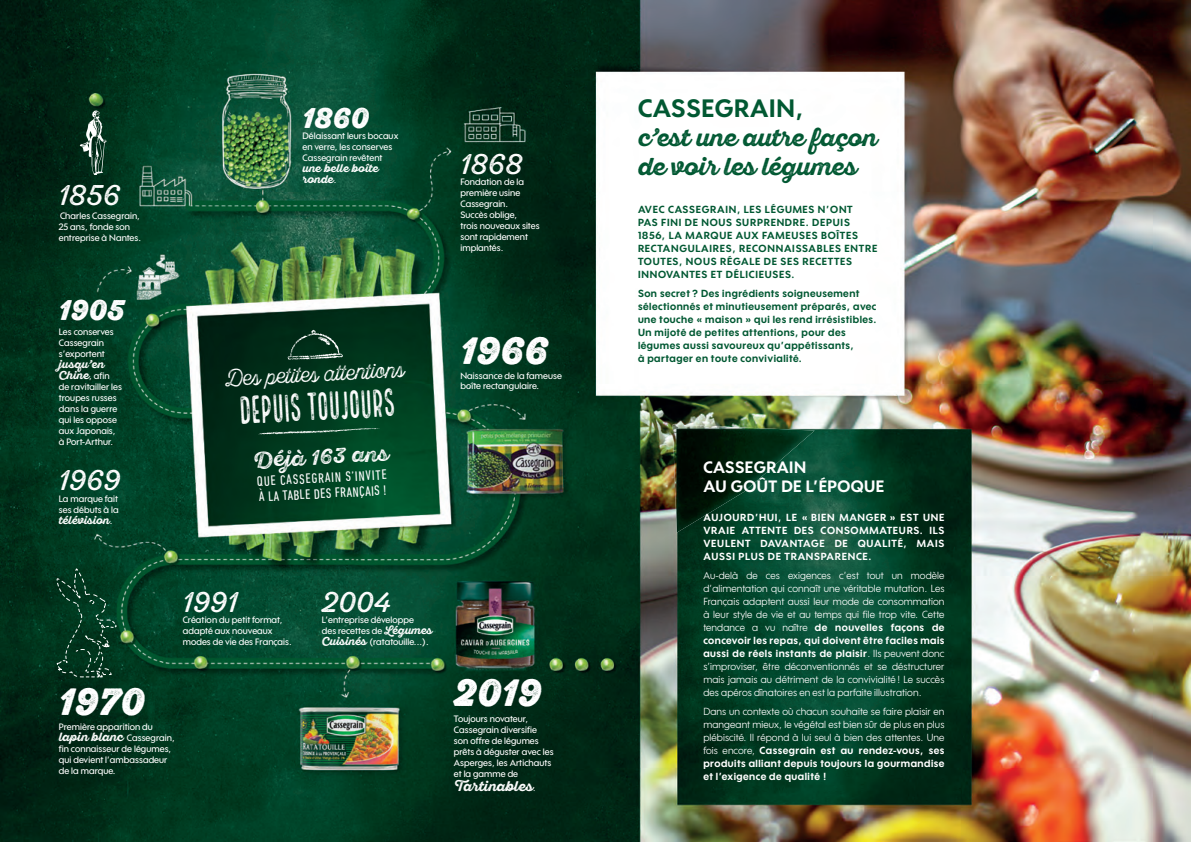
<style>
.page{position:relative;width:1191px;height:842px;background:#fff}
.page>*{position:absolute;margin:0;border:0;box-sizing:border-box;transform-origin:0 0}
.t1{font:38px "Local Brewery Five";color:#fff;scale:.8 1}
.t2{font:900 38px "Sant Elia Rough Alt";color:#fff}
.t3{font:28.5px "Sant Elia Rough Alt";color:#fff}
.t4{font:900 28.5px "Sant Elia Rough Alt";color:#fff}
.t5{font:700 24.4px/29.3px "Sant Elia Rough Alt";color:#015832}
.t6{font:700 24.4px "Wes FY";letter-spacing:.03em;color:#015832}
.t7{font:22.8px "Local Brewery Three";color:#fff}
.t8{font:21px "Sant Elia Rough Alt Bold Thr";color:#fff}
.t9{font:700 16px/19.2px "Wes FY";letter-spacing:.03em;color:#fff}
.t10{font:condensed 14px/15.7px "DIN Next LT Pro";color:#fff}
.t11{font:700 14px "Sant Elia Rough Alt";letter-spacing:.01em;color:#fff}
.t12{font:700 11px/11px "Sant Elia Rough Alt";letter-spacing:.01em;color:#fff}
.t13{font:700 11px/11px "Sant Elia Rough Alt";letter-spacing:.03em;color:#fff}
.t14{font:10px/13px "Wes FY";letter-spacing:.01em;color:#fff;text-align:justify}
.t15{font:700 10px/13px "Wes FY";letter-spacing:.05em;color:#015832}
.t16{font:700 10px/13px "Wes FY";letter-spacing:.075em;color:#015832}
.t17{font:700 10px/13px "Wes FY";letter-spacing:.075em;color:#fff;text-align:justify}
.t18{font:500 9px/11px "Wes FY";letter-spacing:.01em;color:#fff}
.s1{font-family:"Wes FY";font-weight:500;font-size:9px}
.s2{font-family:"Sant Elia Rough Alt";font-weight:700;font-size:12px}
.s3{font-family:"Sant Elia Rough Alt";font-weight:700;font-size:11px}
.s4{font-family:"Wes FY";font-weight:500;font-size:8.1px}
.s5{font-weight:700}
</style>
<div class="page">
<img style="left:0;top:0;width:1191px;height:842px">
<img style="left:672px;top:424px;width:142px;height:109px">
<svg style="left:258px;top:428px;width:122px;height:7px"></svg>
<svg style="left:287px;top:330px;width:57px;height:31px;background:#234a37"></svg>
<svg style="left:80px;top:111px;width:26px;height:64px;background:#416252"></svg>
<svg style="left:56px;top:568px;width:61px;height:110px;background:#0d4129"></svg>
<h2 class="t3" style="left:59px;top:179px;width:63px">1856</h2>
<p class="t18" style="left:59px;top:210px;width:84px">Charles Cassegrain,<br>25 ans, fonde son entreprise à Nantes.</p>
<h2 class="t4" style="left:59px;top:293px;width:67px">1905</h2>
<p class="t18" style="left:59px;top:326px;width:56px">Les conserves<br>Cassegrain s’exportent</p>
<p class="t13" style="left:59px;top:359px;width:52px">jusqu’en<br>Chine<span class="s1">, afin</span></p>
<p class="t18" style="left:59px;top:381px;width:65px">de ravitailler les troupes russes dans la guerre qui les oppose aux Japonais, à Port-Arthur.</p>
<h2 class="t3" style="left:59px;top:464px;width:63px">1969</h2>
<p class="t18" style="left:59px;top:493px;width:61px">La marque fait ses débuts à la</p>
<p class="t12" style="left:59px;top:515px;width:55px">télévision<span class="s1">.</span></p>
<h2 class="t4" style="left:302px;top:101px;width:68px">1860</h2>
<p class="t18" style="left:302px;top:130px;width:97px">Délaissant leurs bocaux en verre, les conserves<br>Cassegrain revêtent</p>
<p class="t12" style="left:302px;top:162px;width:77px">une belle boîte ronde<span class="s1">.</span></p>
<h3 class="t7" style="left:226px;top:365px;width:179px;rotate:-3deg">Des petites attentions</h3>
<h1 class="t1" style="left:238px;top:390px;width:198px;rotate:-3deg">depuis toujours</h1>
<h3 class="t8" style="left:252px;top:448px;width:137px;rotate:-3deg">Déjà 163 ans</h3>
<h3 class="t10" style="left:257px;top:473px;width:131px;rotate:-3deg">QUE CASSEGRAIN S’INVITE<br>À LA TABLE DES FRANÇAIS !</h3>
<h2 class="t3" style="left:460px;top:148px;width:64px">1868</h2>
<p class="t18" style="left:460px;top:176px;width:81px">Fondation de la première usine<br>Cassegrain.<br>Succès oblige,<br>trois nouveaux sites sont rapidement implantés.</p>
<h1 class="t2" style="left:460px;top:328px;width:89px">1966</h1>
<p class="t18" style="left:460px;top:370px;width:103px;line-height:10.5px">Naissance de la fameuse boîte rectangulaire.</p>
<h2 class="t3" style="left:183px;top:586px;width:57px">1991</h2>
<p class="t18" style="left:183px;top:615px;width:111px">Création du petit format, adapté aux nouveaux modes de vie des Français.</p>
<h1 class="t2" style="left:59px;top:679px;width:88px">1970</h1>
<p class="t18" style="left:59px;top:721px;width:117px">Première apparition du <span class="s2">lapin blanc</span> Cassegrain, fin connaisseur de légumes, qui devient l’ambassadeur de la marque.</p>
<h2 class="t3" style="left:322px;top:586px;width:71px">2004</h2>
<p class="t18" style="left:322px;top:615px;width:112px">L’entreprise développe<br>des recettes de <span class="s3">Légumes<br>Cuisinés</span> (ratatouille...).</p>
<h1 class="t2" style="left:454px;top:671px;width:89px">2019</h1>
<p class="t18" style="left:454px;top:713px;width:101px">Toujours novateur,<br>Cassegrain diversifie<br>son offre de légumes prêts à déguster avec les<br>Asperges, les Artichauts et la gamme de</p>
<h3 class="t11" style="left:454px;top:778px;width:83px">Tartinables<span class="s4">.</span></h3>
<h3 class="t6" style="left:638px;top:93px;width:167px">CASSEGRAIN,</h3>
<h3 class="t5" style="left:638px;top:123px;width:241px">c’est une autre façon de voir les légumes</h3>
<p class="t16" style="left:638px;top:203px;width:241px">AVEC CASSEGRAIN, LES LÉGUMES N’ONT<br>PAS FINI DE NOUS SURPRENDRE. DEPUIS 1856, LA MARQUE AUX FAMEUSES BOÎTES RECTANGULAIRES, RECONNAISSABLES ENTRE TOUTES, NOUS RÉGALE DE SES RECETTES INNOVANTES ET DÉLICIEUSES.</p>
<p class="t15" style="left:638px;top:287px;width:240px">Son secret ? Des ingrédients soigneusement sélectionnés et minutieusement préparés, avec une touche « maison » qui les rend irrésistibles.<br>Un mijoté de petites attentions, pour des légumes aussi savoureux qu’appétissants,<br>à partager en toute convivialité.</p>
<h3 class="t9" style="left:703px;top:457px;width:182px">CASSEGRAIN<br>AU GOÛT DE L’ÉPOQUE</h3>
<p class="t17" style="left:703px;top:511px;width:242px">AUJOURD’HUI, LE « BIEN MANGER » EST UNE VRAIE ATTENTE DES CONSOMMATEURS. ILS VEULENT DAVANTAGE DE QUALITÉ, MAIS AUSSI PLUS DE TRANSPARENCE.</p>
<p class="t14" style="left:703px;top:569px;width:242px">Au-delà de ces exigences c’est tout un modèle d’alimentation qui connaît une véritable mutation. Les Français adaptent aussi leur mode de consommation à leur style de vie et au temps qui file trop vite. Cette tendance a vu naître <span class="s5">de nouvelles façons de concevoir les repas, qui doivent être faciles mais aussi de réels instants de plaisir</span>. Ils peuvent donc s’improviser, être déconventionnés et se déstructurer mais jamais au détriment de la convivialité ! Le succès des apéros dînatoires en est la parfaite illustration.</p>
<p class="t14" style="left:703px;top:704px;width:242px">Dans un contexte où chacun souhaite se faire plaisir en mangeant mieux, le végétal est bien sûr de plus en plus plébiscité. Il répond à lui seul à bien des attentes. Une fois encore, <span class="s5">Cassegrain est au rendez-vous, ses produits alliant depuis toujours la gourmandise et l’exigence de qualité !</span></p>
</div>
